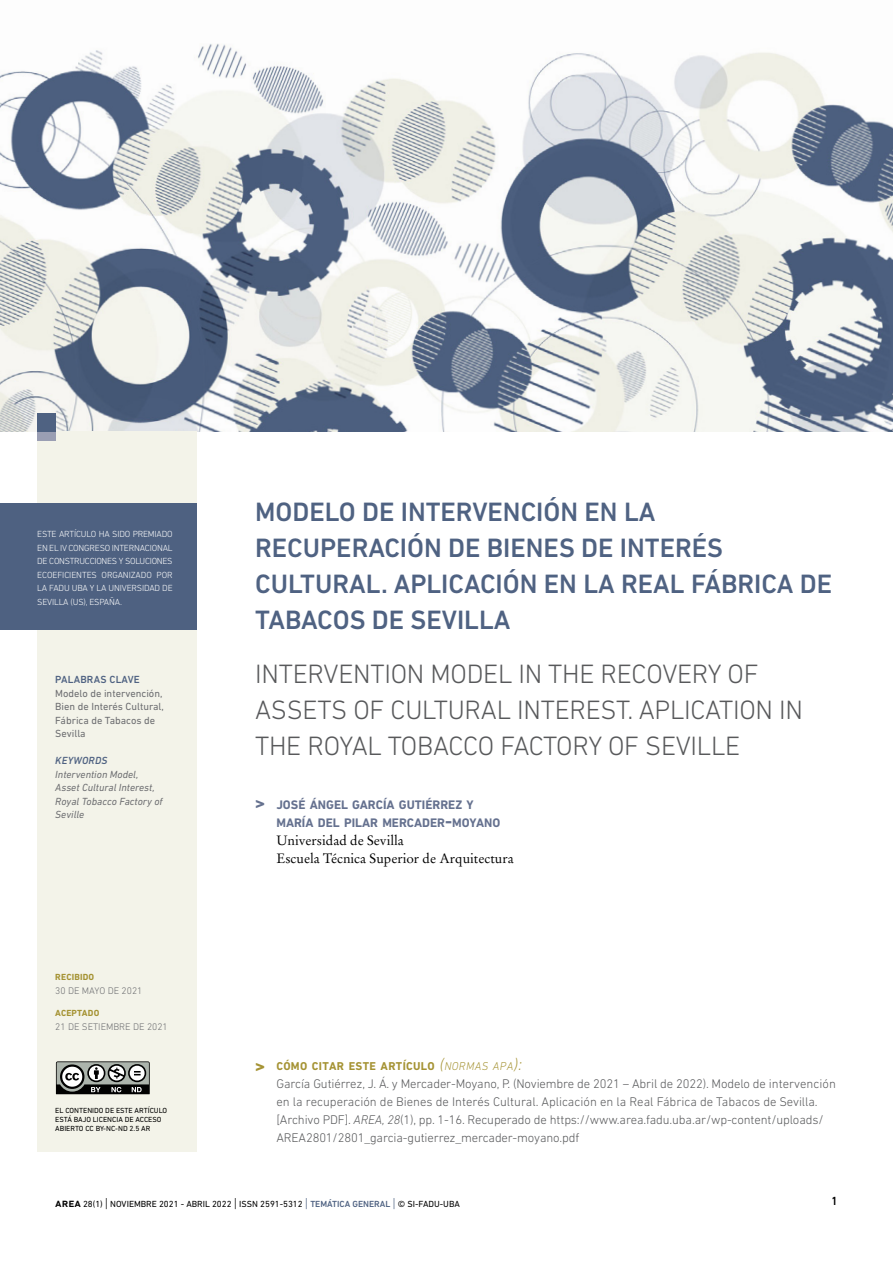
<style>
.page{position:relative;width:893px;height:1263px;background:#fff}
.page>*{position:absolute;margin:0;border:0;box-sizing:border-box;transform-origin:0 0}
._07__Titulo_Articulo{font:500 27px/36px "DIN Next LT Pro";color:#4f6282}
._08__Titulo_Articulo{font:300 27px/36px "DIN Next LT Pro";letter-spacing:-.01em;color:#58595b}
._10__Filiacion{font:13.5px "Stempel Garamond LT Std";color:#000}
._12__Como_citar{font:300 12.75px/18px "DIN Next LT Pro";letter-spacing:-.01em;color:#58595b}
._09__Autores{font:700 12.6px/18px "DIN Next LT Pro";color:#65718f}
.t1{font:500 12px "DIN Next LT Pro";color:#000}
._11__Como_citar___Ac{font:700 11.55px "DIN Next LT Pro";letter-spacing:.03em;color:#a59334}
._02__Palabras_clave{font:10.5px/13.5px "DIN Next LT Pro";color:#6d6e71}
._04__Keywords_texto{font:italic 10.5px/13.5px "DIN Next LT Pro";color:#6d6e71}
._01__Palabras_Clave{font:500 10.5px "DIN Next LT Pro";letter-spacing:.02em;color:#4f6282}
._03__Keywords{font:italic 500 10.5px "DIN Next LT Pro";letter-spacing:.02em;color:#4f6282}
._06__Recibido___Acep{font:300 9.75px "DIN Next LT Pro";color:#6d6e71}
._06__Recibido___Acep-2{font:300 9px/13.5px "DIN Next LT Pro";letter-spacing:-.02em;color:#fff;text-align:justify}
.t2{font:9px "DIN Next LT Pro";color:#000}
._05__Recibido_Acepta{font:700 9px "DIN Next LT Pro";letter-spacing:.02em;color:#a59334}
.t3{font:7.5px/9px "DIN Next LT Pro";color:#000}
.s1{font-size:18px}
.s2{font-weight:300;font-style:italic;font-size:16.5px}
.s3{font-weight:300;font-style:italic}
.s4{font-style:italic}
.s5{font-weight:500;font-size:12px}
.s6{font-weight:300;font-size:13.5px}
.s7{font-weight:300;font-size:13.5px;color:#4f6282}
.s8{font-weight:500;color:#4f6282}
</style>
<div class="page">
<img style="left:0;top:43px;width:893px;height:388px">
<div style="left:37px;top:431px;width:160px;height:720px;background:#f3f3e9"></div>
<div style="left:37px;top:431px;width:18px;height:9px;background:#9a9eb3"></div>
<div style="left:37px;top:413px;width:18px;height:18px;background:#4f6282"></div>
<svg style="left:56px;top:1061px;width:94px;height:33px;background:#757775"></svg>
<div style="left:0;top:503px;width:197px;height:126px;background:#4e6181"></div>
<p class="_06__Recibido___Acep-2" style="left:37px;top:527px;width:137px">ESTE ARTÍCULO HA SIDO PREMIADO EN EL IV CONGRESO INTERNACIONAL DE CONSTRUCCIONES Y SOLUCIONES ECOEFICIENTES ORGANIZADO POR LA FADU UBA Y LA UNIVERSIDAD DE SEVILLA (US), ESPAÑA.</p>
<p class="_01__Palabras_Clave" style="left:55px;top:674px;width:86px">PALABRAS CLAVE</p>
<p class="_02__Palabras_clave" style="left:55px;top:686px;width:109px">Modelo de intervención,</p>
<p class="_02__Palabras_clave" style="left:55px;top:700px;width:110px">Bien de Interés Cultural,</p>
<p class="_02__Palabras_clave" style="left:55px;top:713px;width:101px">Fábrica de Tabacos de<br>Sevilla</p>
<p class="_03__Keywords" style="left:55px;top:755px;width:54px">KEYWORDS</p>
<p class="_04__Keywords_texto" style="left:55px;top:767px;width:85px">Intervention Model,</p>
<p class="_04__Keywords_texto" style="left:55px;top:781px;width:101px">Asset Cultural Interest,</p>
<p class="_04__Keywords_texto" style="left:55px;top:794px;width:109px">Royal Tobacco Factory of<br>Seville</p>
<p class="_05__Recibido_Acepta" style="left:55px;top:972px;width:40px">RECIBIDO</p>
<p class="_06__Recibido___Acep" style="left:55px;top:985px;width:89px">30 DE MAYO DE 2021</p>
<p class="_05__Recibido_Acepta" style="left:55px;top:1008px;width:46px">ACEPTADO</p>
<p class="_06__Recibido___Acep" style="left:55px;top:1021px;width:114px">21 DE SETIEMBRE DE 2021</p>
<p class="t3" style="left:55px;top:1105px;width:113px">EL CONTENIDO DE ESTE ARTÍCULO<br>ESTÁ BAJO LICENCIA DE ACCESO<br>ABIERTO CC BY-NC-ND 2.5 AR</p>
<p class="_07__Titulo_Articulo" style="left:255px;top:494px;width:579px">MODELO DE INTERVENCIÓN EN LA<br>RECUPERACIÓN DE BIENES DE INTERÉS<br>CULTURAL. APLICACIÓN EN LA REAL FÁBRICA DE<br>TABACOS DE SEVILLA</p>
<p class="_08__Titulo_Articulo" style="left:255px;top:656px;width:549px">INTERVENTION MODEL IN THE RECOVERY OF<br>ASSETS OF CULTURAL INTEREST. APLICATION IN<br>THE ROYAL TOBACCO FACTORY OF SEVILLE</p>
<p class="_09__Autores" style="left:276px;top:796px;width:225px;text-indent:-21px"><span class="s1">&gt;</span> JOSÉ ÁNGEL GARCÍA GUTIÉRREZ Y<br>MARÍA DEL PILAR MERCADER<span class="s1">-</span>MOYANO</p>
<p class="_10__Filiacion" style="left:276px;top:833px;width:129px">Universidad de Sevilla</p>
<p class="_10__Filiacion" style="left:276px;top:851px;width:239px">Escuela Técnica Superior de Arquitectura</p>
<p class="_11__Como_citar___Ac" style="left:255px;top:1060px;width:268px"><span class="s1">&gt;</span> CÓMO CITAR ESTE ARTÍCULO <span class="s2">(</span><span class="s3">NORMAS APA</span><span class="s2">):</span></p>
<p class="_12__Como_citar" style="left:276px;top:1075px;width:561px">García Gutiérrez, J. Á. y Mercader-Moyano, P. (Noviembre de 2021 – Abril de 2022). Modelo de intervención en la recuperación de Bienes de Interés Cultural. Aplicación en la Real Fábrica de Tabacos de Sevilla. [Archivo PDF]. <span class="s4">AREA, 28</span>(1), pp. 1-16. Recuperado de https://www.area.fadu.uba.ar/wp-content/uploads/ AREA2801/2801_garcia-gutierrez_mercader-moyano.pdf</p>
<p class="t2" style="left:55px;top:1198px;width:406px"><span class="s5">area</span> 28(1) <span class="s6">|</span> NOVIEMBRE 2021 - ABRIL 2022 <span class="s6">|</span> ISSN 2591-5312 <span class="s7">|</span> <span class="s8">TEMÁTICA GENERAL</span> <span class="s7">|</span> © SI-FADU-UBA</p>
<p class="t1" style="left:831px;top:1194px;width:8px">1</p>
</div>
